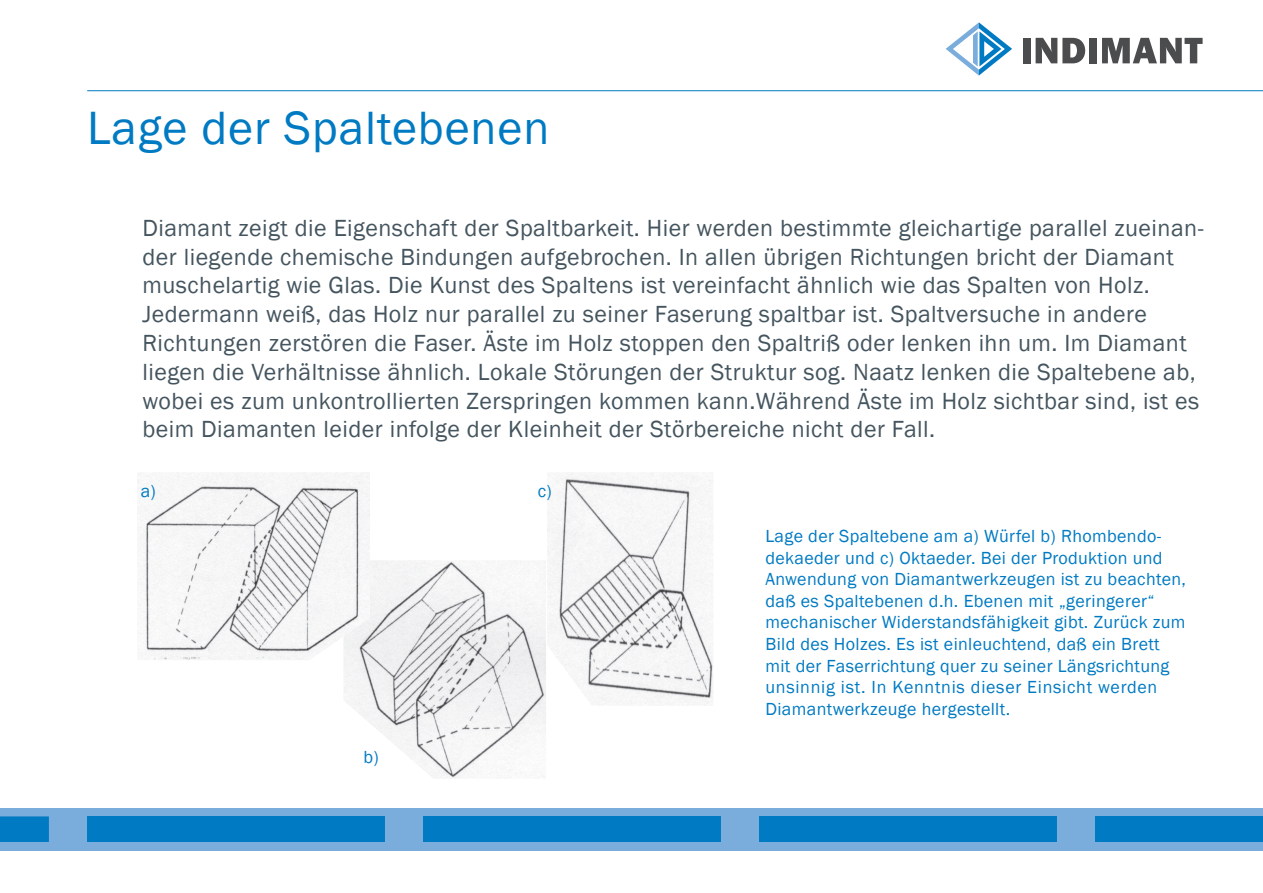
<style>
.page{position:relative;width:1263px;height:893px;background:#fff}
.page>*{position:absolute;margin:0;border:0;box-sizing:border-box;transform-origin:0 0}
.t1{font:48px "Franklin Gothic";letter-spacing:.02em;color:#007ac2}
.t2{font:24px/28.8px "Franklin Gothic";letter-spacing:.02em;color:#45555f}
.t3{font:18px/21.6px "Franklin Gothic";letter-spacing:.02em;color:#007ac2}
</style>
<div class="page">
<img style="left:344px;top:560px;width:202px;height:218px">
<div style="left:0;top:808px;width:1263px;height:42px;background:#7aacdc"></div>
<svg style="left:0;top:816px;width:49px;height:26px"></svg>
<div style="left:87px;top:816px;width:298px;height:26px;background:#007ac2"></div>
<div style="left:423px;top:816px;width:298px;height:26px;background:#007ac2"></div>
<div style="left:759px;top:816px;width:298px;height:26px;background:#007ac2"></div>
<div style="left:1095px;top:816px;width:168px;height:26px;background:#007ac2"></div>
<svg style="left:946px;top:22px;width:66px;height:54px"></svg>
<div style="left:1023px;top:38px;width:7px;height:25px;background:#4b4c4d"></div>
<svg style="left:1035px;top:38px;width:50px;height:25px"></svg>
<div style="left:1089px;top:38px;width:8px;height:25px;background:#4b4c4d"></div>
<svg style="left:1102px;top:38px;width:100px;height:25px"></svg>
<hr style="left:87px;top:90px;width:1176px;height:1px;background:#007ac2">
<img style="left:137px;top:472px;width:233px;height:188px">
<img style="left:547px;top:472px;width:166px;height:234px">
<h1 class="t1" style="left:87px;top:98px;width:464px">Lage der Spaltebenen</h1>
<p class="t2" style="left:142px;top:214px;width:1063px">Diamant zeigt die Eigenschaft der Spaltbarkeit. Hier werden bestimmte gleichartige parallel zueinan&shy;der liegende chemische Bindungen aufgebrochen. In allen übrigen Richtungen bricht der Diamant muschelartig wie Glas. Die Kunst des Spaltens ist vereinfacht ähnlich wie das Spalten von Holz.<br>Jedermann weiß, das Holz nur parallel zu seiner Faserung spaltbar ist. Spaltversuche in andere Richtungen zerstören die Faser. Äste im Holz stoppen den Spaltriß oder lenken ihn um. Im Diamant liegen die Verhältnisse ähnlich. Lokale Störungen der Struktur sog. Naatz lenken die Spaltebene ab, wobei es zum unkontrollierten Zerspringen kommen kann.Während Äste im Holz sichtbar sind, ist es beim Diamanten leider infolge der Kleinheit der Störbereiche nicht der Fall.</p>
<p class="t3" style="left:141px;top:481px;width:17px">a)</p>
<p class="t3" style="left:538px;top:481px;width:16px">c)</p>
<p class="t3" style="left:364px;top:746px;width:17px">b)</p>
<p class="t3" style="left:765px;top:526px;width:422px">Lage der Spaltebene am a) Würfel b) Rhombendo&shy;dekaeder und c) Oktaeder. Bei der Produktion und Anwendung von Diamantwerkzeugen ist zu beachten, daß es Spaltebenen d.h. Ebenen mit „geringerer“ mechanischer Widerstandsfähigkeit gibt. Zurück zum Bild des Holzes. Es ist einleuchtend, daß ein Brett mit der Faserrichtung quer zu seiner Längsrichtung unsinnig ist. In Kenntnis dieser Einsicht werden Diamantwerkzeuge hergestellt.</p>
</div>
